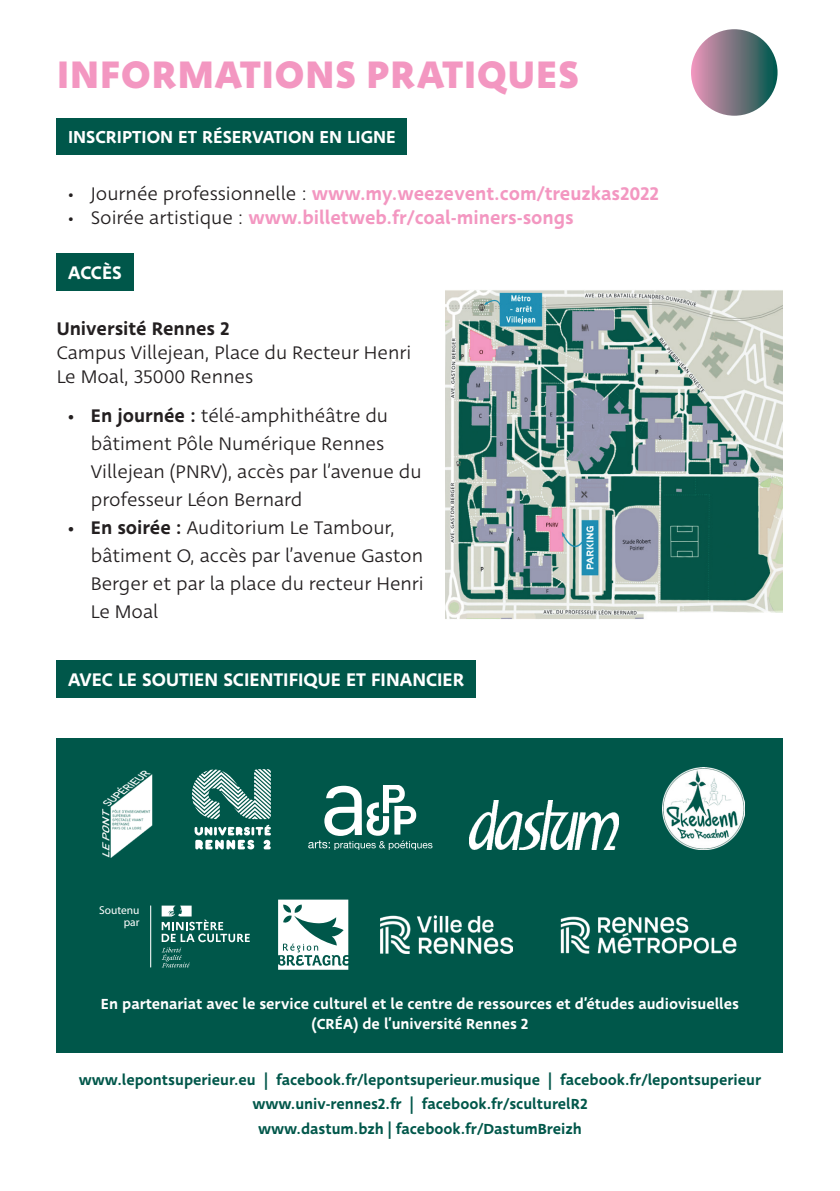
<style>
.page{position:relative;width:840px;height:1191px;background:#fff}
.page>*{position:absolute;margin:0;border:0;box-sizing:border-box;transform-origin:0 0}
.t1{font:700 42px "Deva Ideal";letter-spacing:.025em;color:#f397c1}
.t2{font:20px/28px "Deva Ideal";color:#231f20}
.t3{font:500 20px "Deva Ideal";color:#f397c1}
.t4{font:500 20px "Deva Ideal";color:#fff}
.t5{font:500 20px "Deva Ideal";color:#231f20}
.t6{font:500 19px "Deva Ideal";color:#fff}
.t7{font:500 16px/24.8px "Deva Ideal";color:#00574a;text-align:center}
.t8{font:500 16px/19.2px "Deva Ideal";color:#fff;text-align:center}
.t9{font:11.4px/12.2px "Myriad Pro";color:#fff;text-align:right}
.s1{font-weight:400;color:#231f20}
.s2{font-weight:500}
</style>
<div class="page">
<div style="left:57px;top:738px;width:725px;height:315px;background:#00574a"></div>
<div style="left:690px;top:29px;width:87px;height:87px;background:linear-gradient(to right,#f69dc0,#005347);border-radius:43px"></div>
<div style="left:57px;top:118px;width:350px;height:36px;background:#00574a"></div>
<div style="left:57px;top:253px;width:77px;height:38px;background:#00574a"></div>
<div style="left:57px;top:660px;width:418px;height:37px;background:#00574a"></div>
<svg style="left:278px;top:900px;width:70px;height:69px"></svg>
<svg style="left:192px;top:769px;width:79px;height:80px"></svg>
<img style="left:469px;top:800px;width:148px;height:49px">
<svg style="left:161px;top:905px;width:88px;height:62px"></svg>
<hr style="left:150px;top:905px;width:1px;height:62px;background:#fff">
<svg style="left:308px;top:785px;width:124px;height:64px"></svg>
<img style="left:662px;top:768px;width:81px;height:81px">
<img style="left:102px;top:770px;width:51px;height:87px">
<img style="left:380px;top:915px;width:131px;height:38px">
<img style="left:445px;top:290px;width:337px;height:329px">
<img style="left:560px;top:916px;width:177px;height:38px">
<h1 class="t1" style="left:57px;top:46px;width:522px">INFORMATIONS PRATIQUES</h1>
<p class="t6" style="left:68px;top:124px;width:329px">INSCRIPTION ET RÉSERVATION EN LIGNE</p>
<p class="t3" style="left:68px;top:180px;width:592px"><span class="s1">• Journée professionnelle :</span> www.my.weezevent.com/treuzkas2022</p>
<p class="t3" style="left:68px;top:204px;width:507px"><span class="s1">• Soirée artistique :</span> www.billetweb.fr/coal-miners-songs</p>
<p class="t4" style="left:68px;top:260px;width:55px">ACCÈS</p>
<p class="t5" style="left:57px;top:315px;width:174px">Université Rennes 2</p>
<p class="t2" style="left:57px;top:340px;width:356px;line-height:24px">Campus Villejean, Place du Recteur Henri<br>Le Moal, 35000 Rennes</p>
<p class="t2" style="left:91px;top:402px;width:332px;text-indent:-23px"><span class="s2">• En journée :</span> télé-amphithéâtre du bâtiment Pôle Numérique Rennes Villejean (PNRV), accès par l’avenue du professeur Léon Bernard</p>
<p class="t2" style="left:91px;top:514px;width:334px;text-indent:-23px"><span class="s2">• En soirée :</span> Auditorium Le Tambour, bâtiment O, accès par l’avenue Gaston<br>Berger et par la place du recteur Henri<br>Le Moal</p>
<p class="t4" style="left:68px;top:666px;width:397px">AVEC LE SOUTIEN SCIENTIFIQUE ET FINANCIER</p>
<p class="t9" style="left:99px;top:904px;width:42px">Soutenu par</p>
<p class="t8" style="left:101px;top:994px;width:639px">En partenariat avec le service culturel et le centre de ressources et d’études audiovisuelles (CRÉA) de l’université Rennes 2</p>
<p class="t7" style="left:79px;top:1067px;width:683px">www.lepontsuperieur.eu | facebook.fr/lepontsuperieur.musique | facebook.fr/lepontsuperieur www.univ-rennes2.fr | facebook.fr/sculturelR2<br>www.dastum.bzh | facebook.fr/DastumBreizh</p>
</div>
